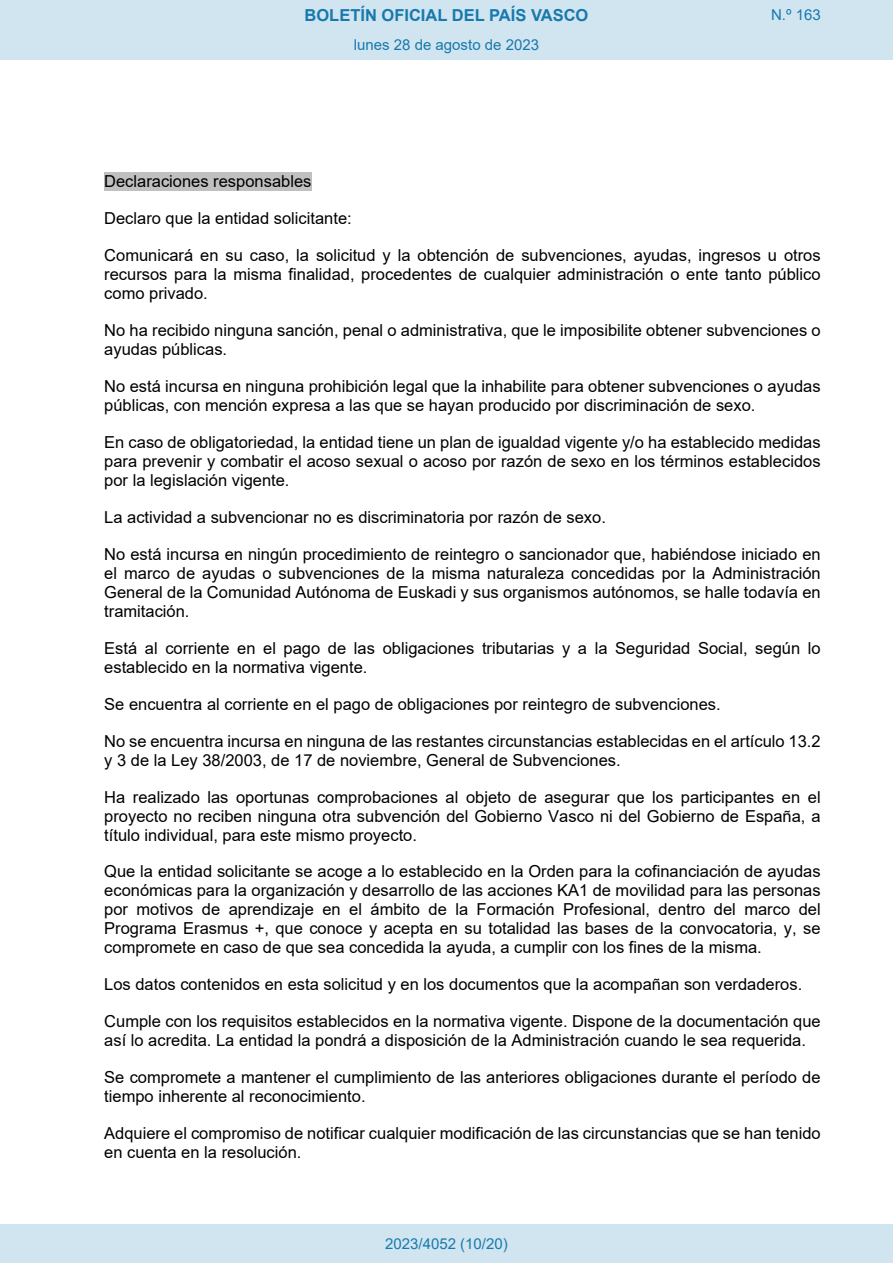
<style>
.page{position:relative;width:893px;height:1263px;background:#fff}
.page>*{position:absolute;margin:0;border:0;box-sizing:border-box;transform-origin:0 0}
.t1{font:16.5px/18.9px "Arial";color:#000}
.t2{font:700 16.5px "Arial";color:#1879ad}
.Paginacion_Centro{font:15px "Arial";color:#1879ad}
</style>
<div class="page">
<div style="left:104px;top:172px;width:105px;height:19px;background:#c0c0c0"></div>
<hr style="left:209px;top:172px;width:4px;height:19px;background:#c0c0c0">
<div style="left:213px;top:172px;width:98px;height:19px;background:#c0c0c0"></div>
<div style="left:0;top:0;width:893px;height:60px;background:#d0e5f0"></div>
<div style="left:0;top:1225px;width:893px;height:38px;background:#d0e5f0"></div>
<p class="t2" style="left:305px;top:3px;width:285px">BOLETÍN OFICIAL DEL PAÍS VASCO</p>
<p class="Paginacion_Centro" style="left:771px;top:5px;width:51px">N.º 163</p>
<p class="Paginacion_Centro" style="left:354px;top:35px;width:187px">lunes 28 de agosto de 2023</p>
<p class="t1" style="left:104px;top:172px;width:209px">Declaraciones responsables</p>
<p class="t1" style="left:104px;top:209px;width:249px">Declaro que la entidad solicitante:</p>
<p class="t1" style="left:104px;top:246px;width:718px;text-align:justify">Comunicará en su caso, la solicitud y la obtención de subvenciones, ayudas, ingresos u otros recursos para la misma finalidad, procedentes de cualquier administración o ente tanto público como privado.</p>
<p class="t1" style="left:104px;top:321px;width:718px">No ha recibido ninguna sanción, penal o administrativa, que le imposibilite obtener subvenciones o ayudas públicas.</p>
<p class="t1" style="left:104px;top:376px;width:718px">No está incursa en ninguna prohibición legal que la inhabilite para obtener subvenciones o ayudas públicas, con mención expresa a las que se hayan producido por discriminación de sexo.</p>
<p class="t1" style="left:104px;top:432px;width:718px;text-align:justify">En caso de obligatoriedad, la entidad tiene un plan de igualdad vigente y/o ha establecido medidas para prevenir y combatir el acoso sexual o acoso por razón de sexo en los términos establecidos por la legislación vigente.</p>
<p class="t1" style="left:104px;top:507px;width:503px">La actividad a subvencionar no es discriminatoria por razón de sexo.</p>
<p class="t1" style="left:104px;top:544px;width:718px;text-align:justify">No está incursa en ningún procedimiento de reintegro o sancionador que, habiéndose iniciado en el marco de ayudas o subvenciones de la misma naturaleza concedidas por la Administración General de la Comunidad Autónoma de Euskadi y sus organismos autónomos, se halle todavía en tramitación.</p>
<p class="t1" style="left:104px;top:638px;width:718px">Está al corriente en el pago de las obligaciones tributarias y a la Seguridad Social, según lo establecido en la normativa vigente.</p>
<p class="t1" style="left:104px;top:694px;width:618px">Se encuentra al corriente en el pago de obligaciones por reintegro de subvenciones.</p>
<p class="t1" style="left:104px;top:731px;width:718px">No se encuentra incursa en ninguna de las restantes circunstancias establecidas en el artículo 13.2 y 3 de la Ley 38/2003, de 17 de noviembre, General de Subvenciones.</p>
<p class="t1" style="left:104px;top:787px;width:718px;text-align:justify">Ha realizado las oportunas comprobaciones al objeto de asegurar que los participantes en el proyecto no reciben ninguna otra subvención del Gobierno Vasco ni del Gobierno de España, a título individual, para este mismo proyecto.</p>
<p class="t1" style="left:104px;top:862px;width:718px;text-align:justify">Que la entidad solicitante se acoge a lo establecido en la Orden para la cofinanciación de ayudas económicas para la organización y desarrollo de las acciones KA1 de movilidad para las personas por motivos de aprendizaje en el ámbito de la Formación Profesional, dentro del marco del Programa Erasmus +, que conoce y acepta en su totalidad las bases de la convocatoria, y, se compromete en caso de que sea concedida la ayuda, a cumplir con los fines de la misma.</p>
<p class="t1" style="left:104px;top:975px;width:700px">Los datos contenidos en esta solicitud y en los documentos que la acompañan son verdaderos.</p>
<p class="t1" style="left:104px;top:1012px;width:718px">Cumple con los requisitos establecidos en la normativa vigente. Dispone de la documentación que así lo acredita. La entidad la pondrá a disposición de la Administración cuando le sea requerida.</p>
<p class="t1" style="left:104px;top:1068px;width:718px">Se compromete a mantener el cumplimiento de las anteriores obligaciones durante el período de tiempo inherente al reconocimiento.</p>
<p class="t1" style="left:104px;top:1124px;width:718px">Adquiere el compromiso de notificar cualquier modificación de las circunstancias que se han tenido en cuenta en la resolución.</p>
<p class="Paginacion_Centro" style="left:385px;top:1234px;width:124px">2023/4052 (10/20)</p>
</div>
